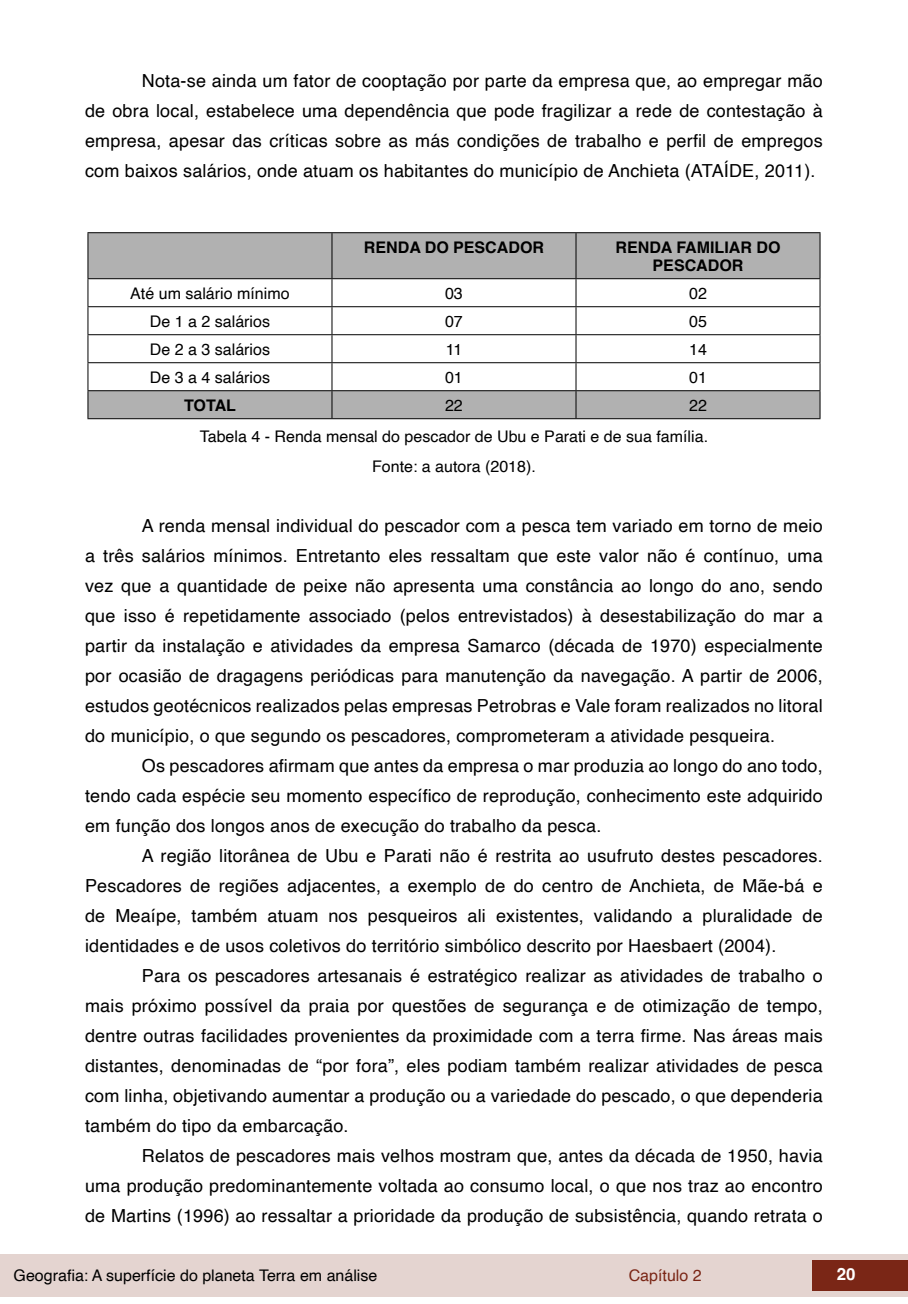
<style>
.page{position:relative;width:908px;height:1304px;background:#fff}
.page>*{position:absolute;margin:0;border:0;box-sizing:border-box;transform-origin:0 0}
.t1{font:18px/30px "Helvetica";letter-spacing:.01em;color:#000;text-align:justify}
.t2{font:700 16.8px "Helvetica";color:#fff}
.t3{font:16px "Helvetica";color:#000}
.t4{font:700 16px/18px "Helvetica";color:#000;text-align:center}
.t5{font:16px "Helvetica";color:#7a2616}
</style>
<div class="page">
<div style="left:0;top:1254px;width:906px;height:43px;background:#e4d4d0"></div>
<div style="left:812px;top:1261px;width:95px;height:30px;background:#7a2616"></div>
<svg style="left:88px;top:233px;width:731px;height:185px"></svg>
<hr style="left:87px;top:232px;width:245px;height:1px;background:#000">
<hr style="left:87px;top:233px;width:1px;height:45px;background:#000">
<hr style="left:332px;top:232px;width:243px;height:1px;background:#000">
<hr style="left:331px;top:233px;width:1px;height:45px;background:#000">
<hr style="left:575px;top:232px;width:245px;height:1px;background:#000">
<hr style="left:575px;top:233px;width:1px;height:45px;background:#000">
<hr style="left:819px;top:233px;width:1px;height:45px;background:#000">
<hr style="left:87px;top:278px;width:245px;height:1px;background:#000">
<hr style="left:332px;top:278px;width:243px;height:1px;background:#000">
<hr style="left:575px;top:278px;width:245px;height:1px;background:#000">
<hr style="left:87px;top:306px;width:245px;height:1px;background:#000">
<hr style="left:332px;top:306px;width:243px;height:1px;background:#000">
<hr style="left:575px;top:306px;width:245px;height:1px;background:#000">
<hr style="left:87px;top:334px;width:245px;height:1px;background:#000">
<hr style="left:332px;top:334px;width:243px;height:1px;background:#000">
<hr style="left:575px;top:334px;width:245px;height:1px;background:#000">
<hr style="left:87px;top:362px;width:245px;height:1px;background:#000">
<hr style="left:332px;top:362px;width:243px;height:1px;background:#000">
<hr style="left:575px;top:362px;width:245px;height:1px;background:#000">
<svg style="left:87px;top:279px;width:1px;height:139px"></svg>
<svg style="left:331px;top:279px;width:1px;height:139px"></svg>
<svg style="left:575px;top:279px;width:1px;height:139px"></svg>
<svg style="left:819px;top:279px;width:1px;height:139px"></svg>
<hr style="left:87px;top:418px;width:245px;height:1px;background:#000">
<hr style="left:332px;top:418px;width:243px;height:1px;background:#000">
<hr style="left:575px;top:418px;width:245px;height:1px;background:#000">
<hr style="left:87px;top:390px;width:245px;height:1px;background:#000">
<hr style="left:332px;top:390px;width:243px;height:1px;background:#000">
<hr style="left:575px;top:390px;width:245px;height:1px;background:#000">
<p class="t1" style="left:85px;top:66px;width:738px;text-indent:57px">Nota-se ainda um fator de cooptação por parte da empresa que, ao empregar mão de obra local, estabelece uma dependência que pode fragilizar a rede de contestação à empresa, apesar das críticas sobre as más condições de trabalho e perfil de empregos com baixos salários, onde atuam os habitantes do município de Anchieta (ATAÍDE, 2011).</p>
<p class="t4" style="left:364px;top:240px;width:181px">RENDA DO PESCADOR</p>
<p class="t4" style="left:615px;top:240px;width:166px">RENDA FAMILIAR DO<br>PESCADOR</p>
<p class="t3" style="left:130px;top:281px;width:161px">Até um salário mínimo</p>
<p class="t3" style="left:445px;top:281px;width:19px">03</p>
<p class="t3" style="left:688px;top:281px;width:19px">02</p>
<p class="t3" style="left:150px;top:309px;width:122px">De 1 a 2 salários</p>
<p class="t3" style="left:445px;top:309px;width:19px">07</p>
<p class="t3" style="left:688px;top:309px;width:19px">05</p>
<p class="t3" style="left:150px;top:337px;width:122px">De 2 a 3 salários</p>
<p class="t3" style="left:445px;top:337px;width:18px">11</p>
<p class="t3" style="left:688px;top:337px;width:19px">14</p>
<p class="t3" style="left:150px;top:365px;width:122px">De 3 a 4 salários</p>
<p class="t3" style="left:445px;top:365px;width:19px">01</p>
<p class="t3" style="left:688px;top:365px;width:19px">01</p>
<p class="t4" style="left:184px;top:398px;width:53px">TOTAL</p>
<p class="t3" style="left:445px;top:393px;width:19px">22</p>
<p class="t3" style="left:688px;top:393px;width:19px">22</p>
<p class="t3" style="left:200px;top:424px;width:509px">Tabela 4 - Renda mensal do pescador de Ubu e Parati e de sua família.</p>
<p class="t3" style="left:372px;top:454px;width:165px">Fonte: a autora (2018).</p>
<p class="t1" style="left:85px;top:512px;width:738px;text-indent:57px">A renda mensal individual do pescador com a pesca tem variado em torno de meio a três salários mínimos. Entretanto eles ressaltam que este valor não é contínuo, uma vez que a quantidade de peixe não apresenta uma constância ao longo do ano, sendo que isso é repetidamente associado (pelos entrevistados) à desestabilização do mar a partir da instalação e atividades da empresa Samarco (década de 1970) especialmente por ocasião de dragagens periódicas para manutenção da navegação. A partir de 2006, estudos geotécnicos realizados pelas empresas Petrobras e Vale foram realizados no litoral do município, o que segundo os pescadores, comprometeram a atividade pesqueira.</p>
<p class="t1" style="left:85px;top:752px;width:738px;text-indent:57px">Os pescadores afirmam que antes da empresa o mar produzia ao longo do ano todo, tendo cada espécie seu momento específico de reprodução, conhecimento este adquirido em função dos longos anos de execução do trabalho da pesca.</p>
<p class="t1" style="left:85px;top:842px;width:738px;text-indent:57px">A região litorânea de Ubu e Parati não é restrita ao usufruto destes pescadores.<br>Pescadores de regiões adjacentes, a exemplo de do centro de Anchieta, de Mãe-bá e de Meaípe, também atuam nos pesqueiros ali existentes, validando a pluralidade de identidades e de usos coletivos do território simbólico descrito por Haesbaert (2004).</p>
<p class="t1" style="left:85px;top:962px;width:738px;text-indent:57px">Para os pescadores artesanais é estratégico realizar as atividades de trabalho o mais próximo possível da praia por questões de segurança e de otimização de tempo, dentre outras facilidades provenientes da proximidade com a terra firme. Nas áreas mais distantes, denominadas de “por fora”, eles podiam também realizar atividades de pesca com linha, objetivando aumentar a produção ou a variedade do pescado, o que dependeria também do tipo da embarcação.</p>
<p class="t1" style="left:85px;top:1142px;width:738px;text-indent:57px">Relatos de pescadores mais velhos mostram que, antes da década de 1950, havia uma produção predominantemente voltada ao consumo local, o que nos traz ao encontro de Martins (1996) ao ressaltar a prioridade da produção de subsistência, quando retrata o</p>
<p class="t3" style="left:14px;top:1263px;width:365px">Geografia: A superfície do planeta Terra em análise</p>
<p class="t5" style="left:628px;top:1263px;width:74px">Capítulo 2</p>
<p class="t2" style="left:836px;top:1264px;width:20px">20</p>
</div>
